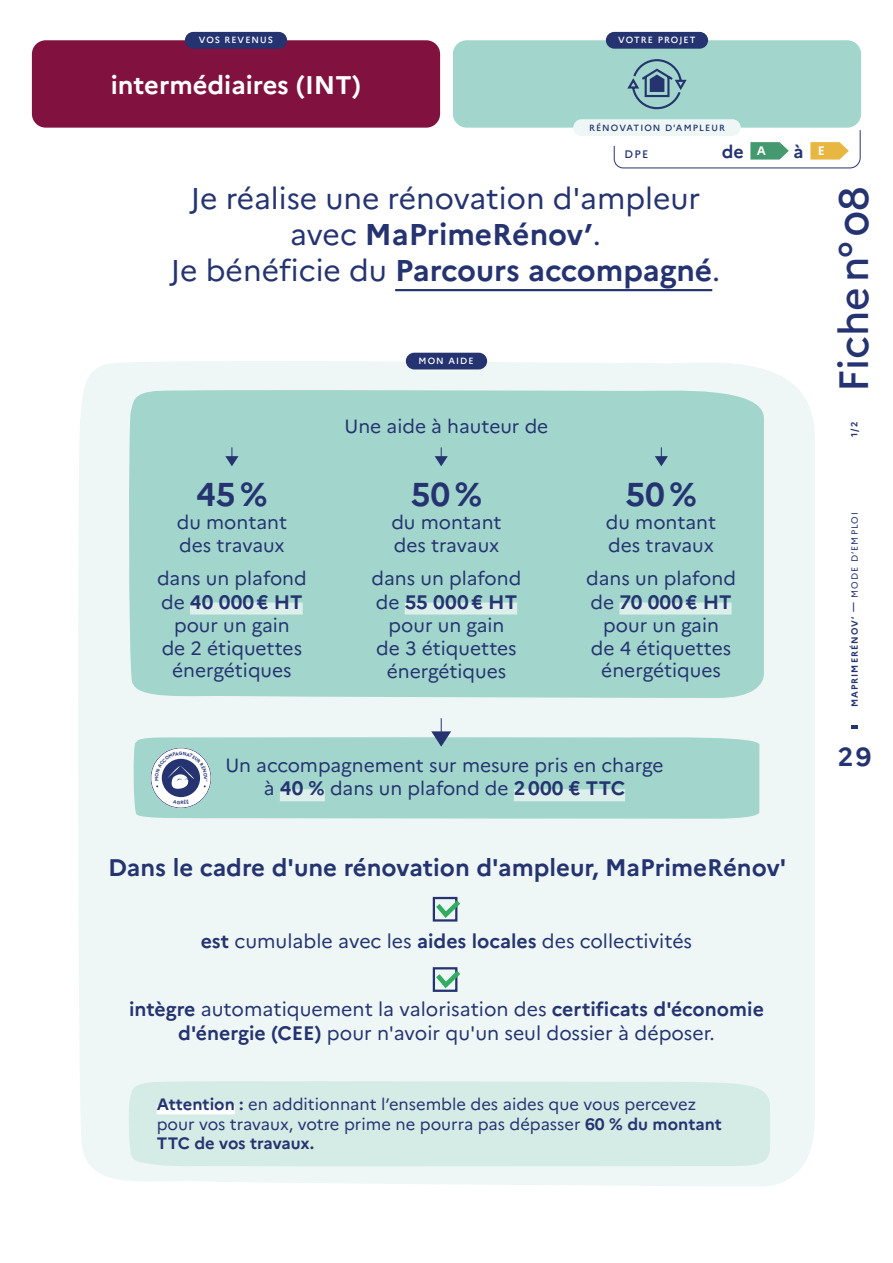
<style>
.page{position:relative;width:893px;height:1263px;background:#fff}
.page>*{position:absolute;margin:0;border:0;box-sizing:border-box;transform-origin:0 0}
.t1{font:500 40.95px "Marianne";color:#253471}
.t2{font:700 33px "Marianne";color:#253471}
.t3{font:30px/36px "Marianne";color:#253471;text-align:center}
.t4{font:700 26.1px "Marianne";color:#253471}
.t5{font:700 25.5px "Marianne";color:#fff}
.t6{font:700 24px "Marianne";color:#253471}
.t7{font:19.5px/23.4px "Marianne";color:#253471;text-align:center}
.t8{font:700 19.5px "Marianne";letter-spacing:.01em;color:#253471}
.t9{font:19.2px/23px "Marianne";color:#253471;text-align:center}
.t10{font:700 17.85px "Marianne";color:#253471}
.t11{font:16.5px/19.8px "Marianne";color:#253471}
.t12{font:500 10.95px "Marianne";color:#253471}
.t13{font:700 9px "Marianne";letter-spacing:.12em;color:#253471}
.t14{font:500 9px "Marianne";letter-spacing:.12em;color:#fff}
.t15{font:500 9px "Marianne";letter-spacing:.12em;color:#253471}
.s1{font-size:12.3px;color:#fff}
.s2{font-weight:700}
.s3{font-weight:400;font-size:19.2px}
.s4{font-weight:700;font-size:19.5px}
.s5{font-weight:400}
</style>
<div class="page">
<svg style="left:851px;top:726px;width:7px;height:3px"></svg>
<hr style="left:395px;top:289px;width:317px;height:2px;background:#253471">
<div style="left:78px;top:352px;width:737px;height:834px;background:#eef7f6"></div>
<div style="left:128px;top:386px;width:636px;height:314px;background:#a2d5cb"></div>
<div style="left:190px;top:602px;width:113px;height:12px;background:#ddefeb"></div>
<div style="left:405px;top:602px;width:112px;height:12px;background:#ddefeb"></div>
<div style="left:619px;top:602px;width:113px;height:12px;background:#ddefeb"></div>
<div style="left:133px;top:736px;width:626px;height:83px;background:#a2d5cb"></div>
<div style="left:280px;top:789px;width:45px;height:12px;background:#ddefeb"></div>
<div style="left:514px;top:789px;width:111px;height:12px;background:#ddefeb"></div>
<svg style="left:431px;top:718px;width:20px;height:29px"></svg>
<svg style="left:225px;top:447px;width:13px;height:19px"></svg>
<svg style="left:435px;top:447px;width:13px;height:19px"></svg>
<svg style="left:655px;top:447px;width:13px;height:19px"></svg>
<div style="left:406px;top:353px;width:81px;height:16px;background:#253471;border-radius:8px"></div>
<div style="left:453px;top:40px;width:408px;height:88px;background:#a2d5cb;border-radius:14px"></div>
<div style="left:606px;top:32px;width:102px;height:17px;background:#253471;border-radius:8px"></div>
<svg style="left:627px;top:59px;width:60px;height:51px"></svg>
<div style="left:32px;top:40px;width:408px;height:88px;background:#811240;border-radius:14px"></div>
<div style="left:185px;top:32px;width:102px;height:17px;background:#253471;border-radius:8px"></div>
<svg style="left:431px;top:896px;width:34px;height:25px"></svg>
<svg style="left:431px;top:966px;width:34px;height:26px"></svg>
<div style="left:573px;top:119px;width:168px;height:17px;background:#eef7f6;border-radius:8px"></div>
<div style="left:128px;top:1080px;width:642px;height:87px;background:#d4ebe6"></div>
<div style="left:157px;top:1105px;width:78px;height:9px;background:#fff"></div>
<svg style="left:613px;top:130px;width:248px;height:39px"></svg>
<svg style="left:150px;top:747px;width:61px;height:61px"></svg>
<p class="t14" style="left:199px;top:33px;width:76px">VOS REVENUS</p>
<h3 class="t5" style="left:111px;top:65px;width:252px">intermédiaires (INT)</h3>
<p class="t14" style="left:618px;top:33px;width:79px">VOTRE PROJET</p>
<p class="t15" style="left:589px;top:121px;width:137px">RÉNOVATION D'AMPLEUR</p>
<p class="t12" style="left:624px;top:145px;width:25px">DPE</p>
<p class="t10" style="left:722px;top:137px;width:46px">de <span class="s1">A</span></p>
<p class="t10" style="left:794px;top:137px;width:33px">à <span class="s1">E</span></p>
<h3 class="t3" style="left:171px;top:178px;width:551px">Je réalise une rénovation d'ampleur avec <span class="s2">MaPrimeRénov’</span>.<br>Je bénéficie du <span class="s2">Parcours accompagné</span>.</h3>
<p class="t14" style="left:419px;top:354px;width:57px">MON AIDE</p>
<p class="t9" style="left:345px;top:413px;width:205px">Une aide à hauteur de</p>
<h1 class="t1" style="left:822px;top:392px;width:207px;rotate:-90deg">Fiche n° 08</h1>
<p class="t13" style="left:847px;top:437px;width:17px;rotate:-90deg">1/2</p>
<h2 class="t2" style="left:196px;top:469px;width:73px">45 %</h2>
<p class="t9" style="left:177px;top:509px;width:112px;text-align:left">du montant des travaux</p>
<p class="t9" style="left:157px;top:565px;width:151px">dans un plafond</p>
<p class="t8" style="left:161px;top:586px;width:143px"><span class="s3">de</span> 40 000 € HT</p>
<p class="t9" style="left:162px;top:612px;width:142px">pour un gain de 2 étiquettes énergétiques</p>
<h2 class="t2" style="left:411px;top:469px;width:73px">50 %</h2>
<p class="t9" style="left:391px;top:509px;width:112px;text-align:left">du montant des travaux</p>
<p class="t9" style="left:372px;top:565px;width:151px">dans un plafond</p>
<p class="t8" style="left:376px;top:586px;width:143px"><span class="s3">de</span> 55 000 € HT</p>
<p class="t9" style="left:376px;top:612px;width:142px">pour un gain de 3 étiquettes énergétiques</p>
<h2 class="t2" style="left:625px;top:469px;width:73px">50 %</h2>
<p class="t9" style="left:606px;top:509px;width:112px;text-align:left">du montant des travaux</p>
<p class="t9" style="left:586px;top:565px;width:151px">dans un plafond</p>
<p class="t8" style="left:590px;top:586px;width:143px"><span class="s3">de</span> 70 000 € HT</p>
<p class="t9" style="left:591px;top:612px;width:142px">pour un gain de 4 étiquettes énergétiques</p>
<p class="t9" style="left:225px;top:752px;width:440px;line-height:23.4px">Un accompagnement sur mesure pris en charge à <span class="s4">40 %</span> dans un plafond de <span class="s4">2 000 € TTC</span></p>
<p class="t13" style="left:848px;top:707px;width:197px;rotate:-90deg">MAPRIMERÉNOV’ — <span class="s5">MODE D’EMPLOI</span></p>
<h3 class="t4" style="left:838px;top:737px;width:35px">29</h3>
<p class="t6" style="left:108px;top:849px;width:680px">Dans le cadre d'une rénovation d'ampleur, MaPrimeRénov'</p>
<p class="t7" style="left:201px;top:928px;width:493px"><span class="s2">est</span> cumulable avec les <span class="s2">aides locales</span> des collectivités</p>
<p class="t7" style="left:129px;top:996px;width:636px"><span class="s2">intègre</span> automatiquement la valorisation des <span class="s2">certificats d'économie d'énergie (CEE)</span> pour n'avoir qu'un seul dossier à déposer.</p>
<p class="t11" style="left:157px;top:1093px;width:567px"><span class="s2">Attention :</span> en additionnant l’ensemble des aides que vous percevez pour vos travaux, votre prime ne pourra pas dépasser <span class="s2">60 % du montant<br>TTC de vos travaux.</span></p>
</div>
